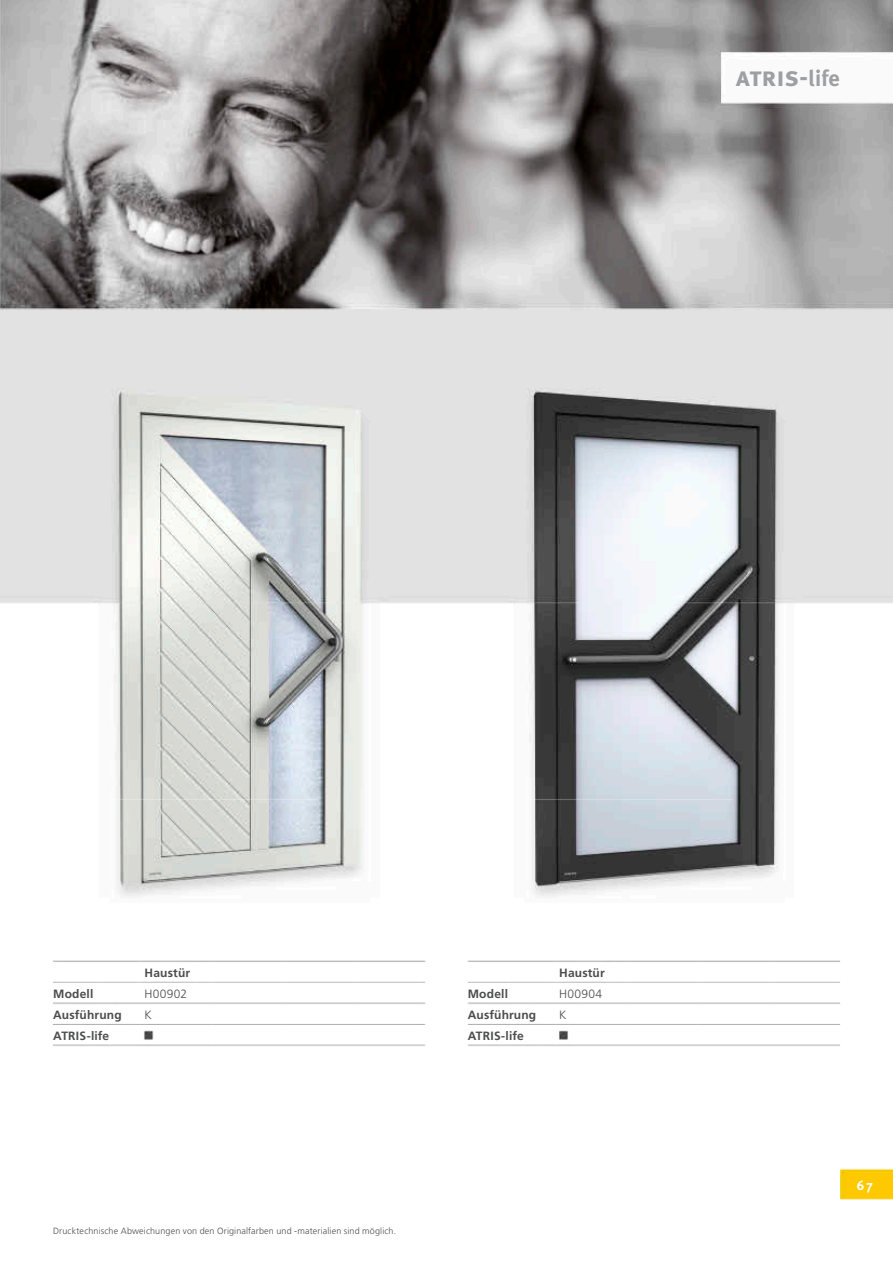
<style>
.page{position:relative;width:893px;height:1263px;background:#fff}
.page>*{position:absolute;margin:0;border:0;box-sizing:border-box;transform-origin:0 0}
.t1{font:27px "Meta Plus Bold Caps";color:#9d9fa2}
.t2{font:700 13.5px "Meta Plus";color:#fff}
.t3{font:700 12px "Frutiger";letter-spacing:.01em;color:#4b4c4d}
.t4{font:300 12px "Frutiger";letter-spacing:.03em;color:#4b4c4d}
.t5{font:300 9px "Frutiger";letter-spacing:.015em;color:#4b4c4d}
.s1{font-family:"Meta Plus";font-weight:700;font-size:22.5px}
</style>
<div class="page">
<img style="left:0;top:0;width:893px;height:1200px">
<h1 class="t1" style="left:736px;top:61px;width:105px">atris-<span class="s1">life</span></h1>
<h3 class="t3" style="left:145px;top:965px;width:47px">Haustür</h3>
<h3 class="t3" style="left:53px;top:986px;width:42px">Modell</h3>
<h3 class="t4" style="left:145px;top:987px;width:44px">H00902</h3>
<h3 class="t3" style="left:53px;top:1007px;width:70px">Ausführung</h3>
<h3 class="t4" style="left:145px;top:1008px;width:9px">K</h3>
<h3 class="t3" style="left:53px;top:1028px;width:58px">ATRIS-life</h3>
<h3 class="t3" style="left:559px;top:965px;width:47px">Haustür</h3>
<h3 class="t3" style="left:468px;top:986px;width:42px">Modell</h3>
<h3 class="t4" style="left:559px;top:987px;width:45px">H00904</h3>
<h3 class="t3" style="left:468px;top:1007px;width:70px">Ausführung</h3>
<h3 class="t4" style="left:559px;top:1008px;width:9px">K</h3>
<h3 class="t3" style="left:468px;top:1028px;width:58px">ATRIS-life</h3>
<p class="t5" style="left:53px;top:1225px;width:345px">Drucktechnische Abweichungen von den Originalfarben und -materialien sind möglich.</p>
<h2 class="t2" style="left:857px;top:1177px;width:17px">67</h2>
</div>
